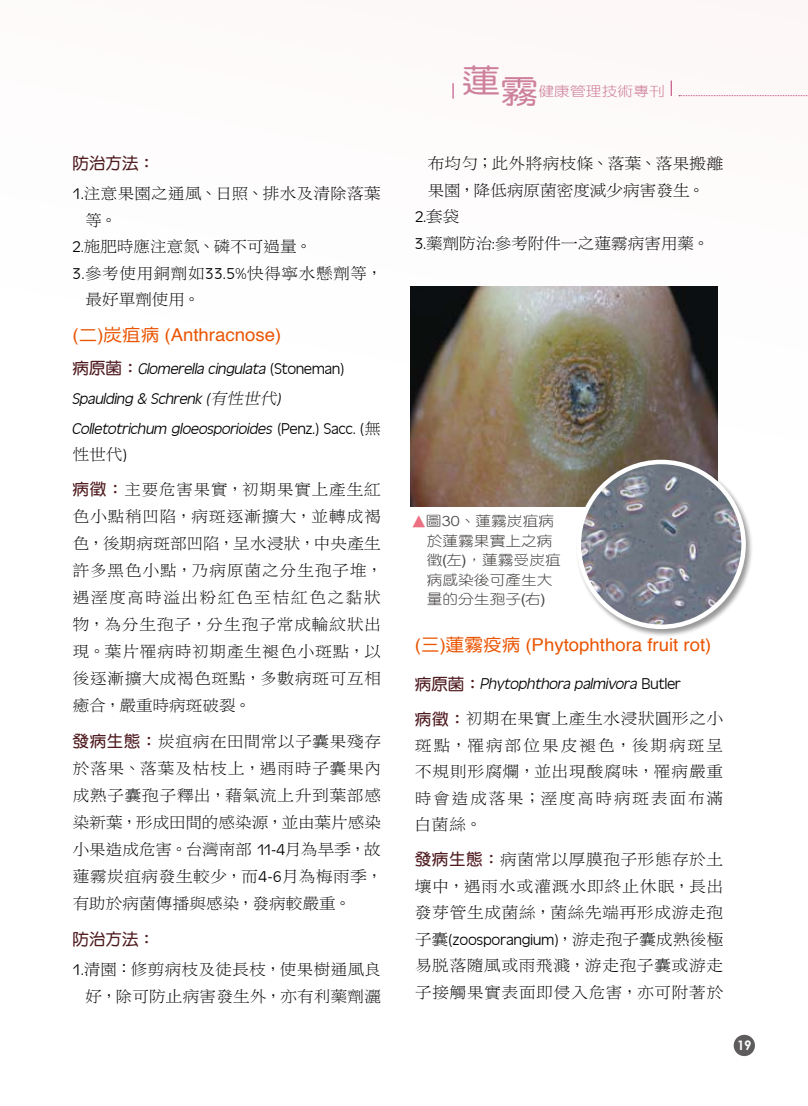
<style>
.page{position:relative;width:808px;height:1106px;background:#fff}
.page>*{position:absolute;margin:0;border:0;box-sizing:border-box;transform-origin:0 0}
.t1{font:32.4px "DF Yuan Std W5";color:#ce819c;scale:1.17 1}
.t2{font:17.7px "Helvetica";color:#ea5504;scale:1.05 1}
.t3{font:16.5px "DF Yuan Std W7";color:#4f1b1f}
.t4{font:16.2px/27px "DF Li Song Std W3";letter-spacing:.005em;color:#000;text-align:justify;scale:1.06 1}
.t5{font:italic 16.2px/29.8px "Antique Oli T Ligh";color:#000;scale:1.04 1}
.t6{font:16.2px/27px "DF Li Song Std W3";letter-spacing:-.015em;color:#000;text-align:right;scale:1.06 1}
.t7{font:16.2px "DF Li Song Std W3";letter-spacing:-.03em;color:#000;scale:1.06 1}
.t8{font:16.2px/26.4px "DF Li Song Std W3";letter-spacing:-.025em;color:#000;scale:1.06 1}
.t9{font:16.2px "Antique Oli T Ligh";letter-spacing:-.02em;color:#000;scale:1.04 1}
.t10{font:16.2px "Antique Oli T Ligh";letter-spacing:-.02em;color:#000;scale:1.06 1}
.t11{font:14.1px/19.5px "DF Yuan Std W3";color:#4c4948;scale:1.11 1}
.t12{font:13.5px "DF Yuan Std W3";letter-spacing:.005em;color:#ce819c;scale:1.17 1}
.t13{font:700 13.2px "Century Gothic";color:#fff}
.s1{font-family:"Antique Oli T Ligh"}
.s2{font-family:"DF Hei Std W3"}
.s3{font-family:"DF Yuan Std W5"}
.s4{font-family:"DF Yuan Std W7";font-style:normal;font-size:16.5px;color:#4f1b1f}
.s5{font-style:normal}
.s6{font-family:"DF Li Song Std W3"}
.s7{font-family:"DF Li Song Std W3";font-style:normal}
.s8{font-family:"DF Yuan Std W7";font-size:16.5px;color:#4f1b1f}
.s9{font-size:15.75px;color:#ec7082}
.s10{font-family:"Century Gothic";font-size:13.95px}
.s11{font-family:"Helvetica Neue"}
</style>
<div class="page">
<div style="left:0;top:0;width:808px;height:441px;background:#fdf6f6"></div>
<svg style="left:679px;top:95px;width:129px;height:1px"></svg>
<svg style="left:671px;top:81px;width:1px;height:15px"></svg>
<svg style="left:453px;top:83px;width:1px;height:16px"></svg>
<div style="left:734px;top:1034px;width:21px;height:22px;background:#5e5c5c;border-radius:50%"></div>
<img style="left:411px;top:287px;width:307px;height:219px">
<div style="left:575px;top:459px;width:184px;height:184px;background:#000;opacity:.4"></div>
<img style="left:579px;top:462px;width:165px;height:165px;border-radius:82px">
<div style="left:576px;top:460px;width:170px;height:169px;border:4px solid #fff;border-radius:50%"></div>
<p class="t3" style="left:73px;top:154px;width:84px">防治方法：</p>
<p class="t6" style="left:72px;top:179px;width:293px"><span class="s1">1.</span>注意果園之通風<span class="s2">、</span>日照<span class="s2">、</span>排水及清除落葉</p>
<p class="t4" style="left:85px;top:206px;width:32px">等<span class="s2">。</span></p>
<p class="t7" style="left:72px;top:237px;width:228px"><span class="s1">2.</span>施肥時應注意氮<span class="s2">、</span>磷不可過量<span class="s2">。</span></p>
<p class="t4" style="left:72px;top:259px;width:294px"><span class="s1">3.</span>參考使用銅劑如<span class="s1">33.5%</span>快得寧水懸劑等<span class="s2">，</span></p>
<p class="t4" style="left:85px;top:285px;width:110px">最好單劑使用<span class="s2">。</span></p>
<p class="t2" style="left:73px;top:321px;width:200px">(<span class="s3">二</span>)<span class="s3">炭疽病</span> (Anthracnose)</p>
<p class="t5" style="left:71px;top:354px;width:299px"><span class="s4">病原菌：</span>Glomerella cingulata <span class="s5">( St o n e m a n )<br></span>Spaulding &amp; Schrenk (<span class="s6">有性世代</span>)<br>Colletotrichum gloeosporioides <span class="s5">( P e n z . ) S a c c . (</span> <span class="s7">無</span></p>
<p class="t4" style="left:72px;top:437px;width:293px;line-height:35px">性世代<span class="s1">)<br></span><span class="s8">病徵：</span>主要危害果實<span class="s2">，</span>初期果實上產生紅</p>
<p class="t4" style="left:72px;top:502px;width:294px">色小點稍凹陷<span class="s2">，</span>病斑逐漸擴大<span class="s2">，</span>並轉成褐色<span class="s2">，</span>後期病斑部凹陷<span class="s2">，</span>呈水浸狀<span class="s2">，</span>中央產生許多黑色小點<span class="s2">，</span>乃病原菌之分生孢子堆<span class="s2">，</span>遇溼度高時溢出粉紅色至桔紅色之黏狀物<span class="s2">，</span>為分生孢子<span class="s2">，</span>分生孢子常成輪紋狀出現<span class="s2">。</span>葉片罹病時初期產生褪色小斑點<span class="s2">，</span>以後逐漸擴大成褐色斑點<span class="s2">，</span>多數病斑可互相癒合<span class="s2">，</span>嚴重時病斑破裂<span class="s2">。</span></p>
<p class="t4" style="left:72px;top:727px;width:294px"><span class="s8">發病生態：</span>炭疽病在田間常以子囊果殘存於落果<span class="s2">、</span>落葉及枯枝上<span class="s2">，</span>遇雨時子囊果內成熟子囊孢子釋出<span class="s2">，</span>藉氣流上升到葉部感染新葉<span class="s2">，</span>形成田間的感染源<span class="s2">，</span>並由葉片感染小果造成危害<span class="s2">。</span>台灣南部 <span class="s1">11-4</span>月為旱季<span class="s2">，</span>故蓮霧炭疽病發生較少<span class="s2">，</span>而<span class="s1">4-6</span>月為梅雨季<span class="s2">，</span>有助於病菌傳播與感染<span class="s2">，</span>發病較嚴重<span class="s2">。</span></p>
<p class="t3" style="left:73px;top:929px;width:84px">防治方法：</p>
<p class="t6" style="left:72px;top:955px;width:293px"><span class="s1">1.</span>清園<span class="s2">：</span>修剪病枝及徒長枝<span class="s2">，</span>使果樹通風良好<span class="s2">，</span>除可防止病害發生外<span class="s2">，</span>亦有利藥劑灑</p>
<h1 class="t1" style="left:462px;top:68px;width:66px">蓮霧</h1>
<p class="t12" style="left:538px;top:84px;width:110px">健康管理技術專刊</p>
<p class="t8" style="left:427px;top:150px;width:281px">布均勻<span class="s2">；</span>此外將病枝條<span class="s2">、</span>落葉<span class="s2">、</span>落果搬離果園<span class="s2">，</span>降低病原菌密度減少病害發生<span class="s2">。</span></p>
<p class="t10" style="left:415px;top:208px;width:44px">2.<span class="s6">套袋</span></p>
<p class="t7" style="left:415px;top:234px;width:280px"><span class="s1">3.</span>藥劑防治<span class="s1">:</span>參考附件一之蓮霧病害用藥<span class="s2">。</span></p>
<p class="t11" style="left:427px;top:511px;width:122px;text-indent:-15px"><span class="s9">▲</span>圖<span class="s10">30</span>、蓮霧炭疽病於蓮霧果實上之病徵<span class="s11">(</span>左<span class="s11">)</span>，蓮霧受炭疽病感染後可產生大量的分生孢子<span class="s11">(</span>右<span class="s11">)</span></p>
<p class="t2" style="left:415px;top:631px;width:284px">(<span class="s3">三</span>)<span class="s3">蓮霧疫病</span> (Phytophthora fruit rot)</p>
<p class="t5" style="left:415px;top:669px;width:257px"><span class="s4">病原菌：</span>Phytophthora palmivora <span class="s5">B u t l e r</span></p>
<p class="t4" style="left:414px;top:705px;width:293px;line-height:26.4px"><span class="s8">病徵：</span>初期在果實上產生水浸狀圓形之小斑點<span class="s2">，</span>罹病部位果皮褪色<span class="s2">，</span>後期病斑呈不規則形腐爛<span class="s2">，</span>並出現酸腐味<span class="s2">，</span>罹病嚴重時會造成落果<span class="s2">；</span>溼度高時病斑表面布滿白菌絲<span class="s2">。</span></p>
<p class="t4" style="left:415px;top:846px;width:293px;line-height:26.4px"><span class="s8">發病生態：</span>病菌常以厚膜孢子形態存於土壤中<span class="s2">，</span>遇雨水或灌溉水即終止休眠<span class="s2">，</span>長出發芽管生成菌絲<span class="s2">，</span>菌絲先端再形成游走孢</p>
<p class="t9" style="left:415px;top:930px;width:298px"><span class="s6">子囊</span>(zoosporangium)<span class="s2">，</span><span class="s6">游走孢子囊成熟後極</span></p>
<p class="t4" style="left:415px;top:951px;width:293px;line-height:26.5px">易脫落隨風或雨飛濺<span class="s2">，</span>游走孢子囊或游走子接觸果實表面即侵入危害<span class="s2">，</span>亦可附著於</p>
<p class="t13" style="left:737px;top:1037px;width:16px">19</p>
</div>
